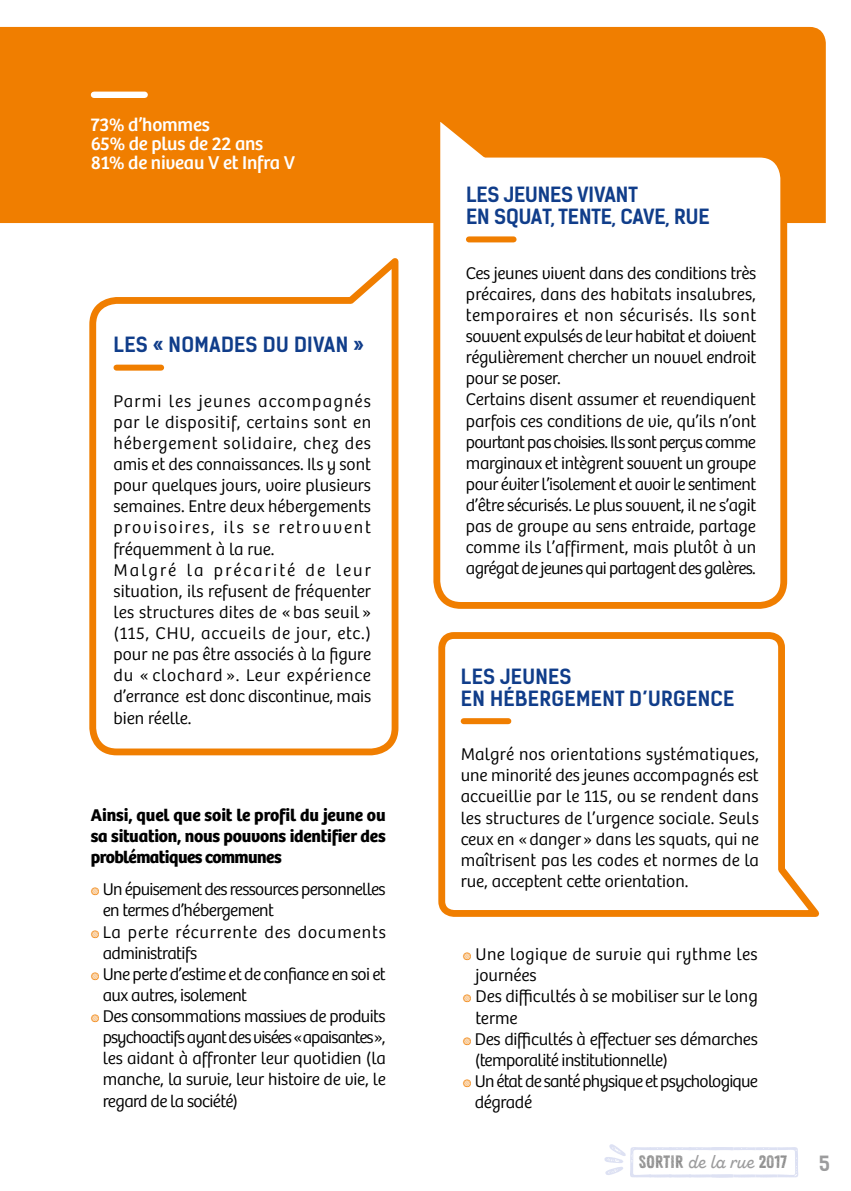
<style>
.page{position:relative;width:851px;height:1191px;background:#fff}
.page>*{position:absolute;margin:0;border:0;box-sizing:border-box;transform-origin:0 0}
.t1{font:20px/22px "Kelson Sans Bold BG";letter-spacing:.01em;color:#103d8a}
.t2{font:20px "Kelson Sans Bold BG";color:#9c9c9d}
.t3{font:19.2px/19.2px "Bree";letter-spacing:-.01em;color:#fff}
.t4{font:18px "Zing Script Rust SB Demo Base";color:#9c9c9d}
.t5{font:300 17.6px/21.2px "Bree";letter-spacing:-.01em;color:#000}
.t6{font:300 17.6px "Bree";letter-spacing:-.03em;color:#000}
.t7{font:700 17.6px/21.2px "Bree";letter-spacing:-.02em;color:#000;text-align:justify}
.t8{font:300 17.6px "Bree";letter-spacing:-.04em;color:#000}
.t9{font:300 17.6px "Bree";letter-spacing:-.05em;color:#000}
.t10{font:300 17.6px "Bree";letter-spacing:.025em;color:#000}
.t11{font:300 17.6px "Bree";letter-spacing:.05em;color:#000}
.s1{font-family:"Freight Macro Pro";color:#f07e00}
.s2{font-family:"Zing Rust D1 Base";font-style:italic;color:#000}
.s3{font-family:"Zing Rust D1 Base";color:#000}
</style>
<div class="page">
<svg style="left:604px;top:1144px;width:194px;height:33px"></svg>
<svg style="left:438px;top:632px;width:382px;height:285px"></svg>
<div style="left:0;top:27px;width:825px;height:196px;background:#f07e00"></div>
<div style="left:94px;top:92px;width:51px;height:6px;background:#fff"></div>
<svg style="left:89px;top:258px;width:310px;height:498px"></svg>
<svg style="left:427px;top:105px;width:363px;height:504px"></svg>
<div style="left:116px;top:365px;width:45px;height:6px;background:#f07e00"></div>
<div style="left:463px;top:718px;width:45px;height:6px;background:#f07e00"></div>
<div style="left:469px;top:236px;width:44px;height:6px;background:#f07e00"></div>
<p class="t3" style="left:91px;top:115px;width:206px">73% d’hommes<br>65% de plus de 22 ans<br>81% de niveau V et Infra V</p>
<p class="t1" style="left:114px;top:334px;width:251px">LES « NOMADES DU DIVAN »</p>
<p class="t5" style="left:113px;top:390px;width:259px">Parmi les jeunes accompagnés par le dispositif, certains sont en hébergement solidaire, chez des amis et des connaissances. Ils y sont pour quelques jours, voire plusieurs semaines. Entre deux hébergements provisoires, ils se retrouvent fréquemment à la rue.<br>Malgré la précarité de leur situation, ils refusent de fréquenter les structures dites de « bas seuil » (115, CHU, accueils de jour, etc.) pour ne pas être associés à la figure du « clochard ». Leur expérience d’errance est donc discontinue, mais bien réelle.</p>
<p class="t7" style="left:91px;top:804px;width:296px">Ainsi, quel que soit le profil du jeune ou sa situation, nous pouvons identifier des problématiques communes</p>
<p class="t8" style="left:91px;top:879px;width:296px"><span class="s1">W</span> Un épuisement des ressources personnelles</p>
<p class="t6" style="left:103px;top:900px;width:173px">en termes d’hébergement</p>
<p class="t11" style="left:91px;top:921px;width:296px"><span class="s1">W</span> La perte récurrente des documents</p>
<p class="t6" style="left:103px;top:942px;width:96px">administratifs</p>
<p class="t6" style="left:91px;top:964px;width:296px"><span class="s1">W</span> Une perte d’estime et de confiance en soi et</p>
<p class="t6" style="left:103px;top:985px;width:146px">aux autres, isolement</p>
<p class="t6" style="left:91px;top:1006px;width:296px"><span class="s1">W</span> Des consommations massives de produits</p>
<p class="t9" style="left:103px;top:1027px;width:284px">psychoactifs ayant des visées «apaisantes»,</p>
<p class="t5" style="left:103px;top:1048px;width:284px">les aidant à affronter leur quotidien (la</p>
<p class="t5" style="left:103px;top:1069px;width:284px">manche, la survie, leur histoire de vie, le</p>
<p class="t6" style="left:103px;top:1090px;width:137px">regard de la société)</p>
<p class="t1" style="left:466px;top:184px;width:245px">LES JEUNES VIVANT<br>EN SQUAT, TENTE, CAVE, RUE</p>
<p class="t5" style="left:466px;top:262px;width:292px">Ces jeunes vivent dans des conditions très précaires, dans des habitats insalubres, temporaires et non sécurisés. Ils sont souvent expulsés de leur habitat et doivent régulièrement chercher un nouvel endroit pour se poser.<br>Certains disent assumer et revendiquent parfois ces conditions de vie, qu’ils n’ont pourtant pas choisies. Ils sont perçus comme marginaux et intègrent souvent un groupe pour éviter l’isolement et avoir le sentiment d’être sécurisés. Le plus souvent, il ne s’agit pas de groupe au sens entraide, partage comme ils l’affirment, mais plutôt à un agrégat de jeunes qui partagent des galères.</p>
<p class="t1" style="left:460px;top:665px;width:275px">LES JEUNES<br>EN HÉBERGEMENT D’URGENCE</p>
<p class="t5" style="left:460px;top:744px;width:300px;text-align:justify">Malgré nos orientations systématiques, une minorité des jeunes accompagnés est accueillie par le 115, ou se rendent dans les structures de l’urgence sociale. Seuls ceux en «danger » dans les squats, qui ne maîtrisent pas les codes et normes de la rue, acceptent cette orientation.</p>
<p class="t10" style="left:462px;top:944px;width:296px"><span class="s1">W</span> Une logique de survie qui rythme les</p>
<p class="t5" style="left:475px;top:965px;width:63px">journées</p>
<p class="t5" style="left:462px;top:986px;width:296px"><span class="s1">W</span> Des difficultés à se mobiliser sur le long</p>
<p class="t5" style="left:475px;top:1007px;width:44px">terme</p>
<p class="t5" style="left:462px;top:1028px;width:296px"><span class="s1">W</span> Des difficultés à effectuer ses démarches</p>
<p class="t6" style="left:474px;top:1049px;width:195px">(temporalité institutionnelle)</p>
<p class="t8" style="left:462px;top:1071px;width:296px"><span class="s1">W</span> Un état de santé physique et psychologique</p>
<p class="t5" style="left:474px;top:1091px;width:59px">dégradé</p>
<p class="t4" style="left:639px;top:1151px;width:149px"><span class="s2">SORTIR</span>de la rue <span class="s3">2017</span></p>
<p class="t2" style="left:819px;top:1151px;width:12px">5</p>
</div>
